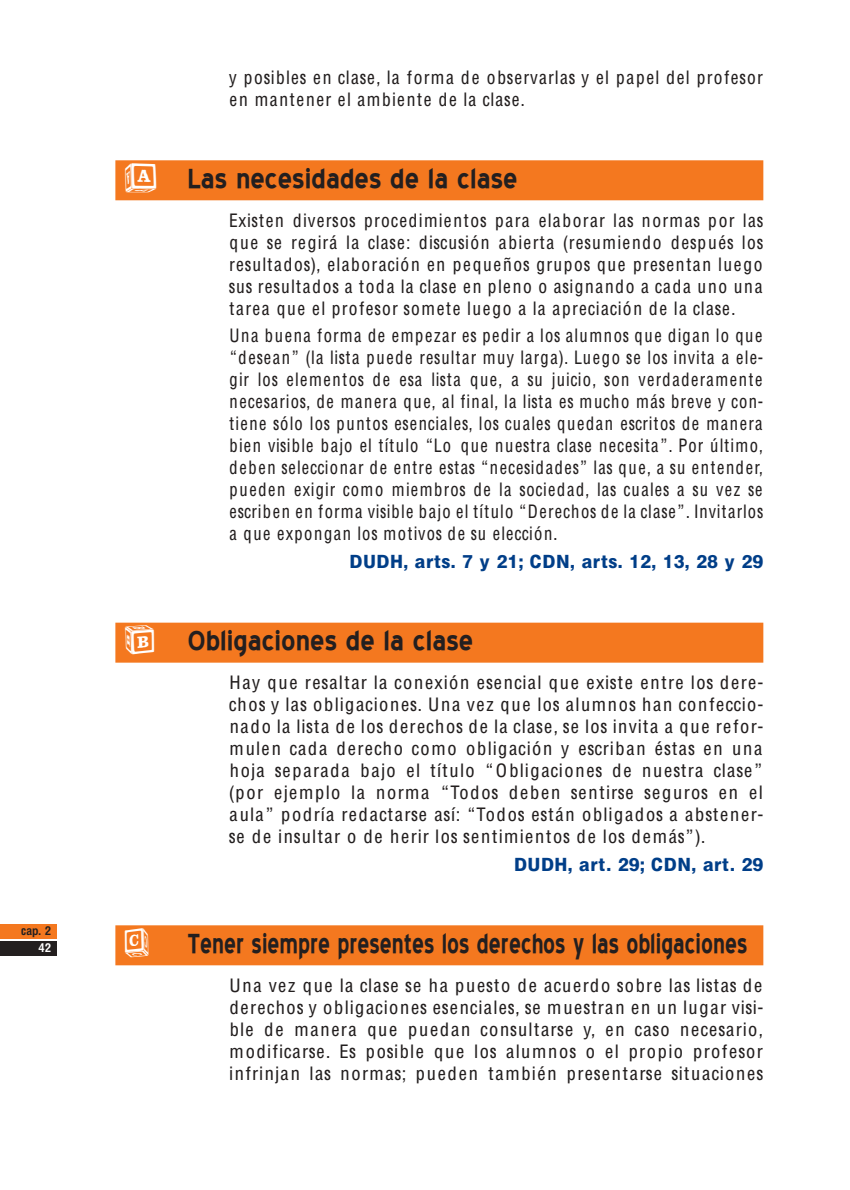
<style>
.page{position:relative;width:850px;height:1190px;background:#fff}
.page>*{position:absolute;margin:0;border:0;box-sizing:border-box;transform-origin:0 0}
.t1{font:700 34px "Blue Highway";color:#231f1f;scale:.83 1}
.t2{font:700 34px "Blue Highway";color:#231f1f}
.t3{font:18px/22px "Helvetica LTMM 68 1000";letter-spacing:.095em;color:#231f1f;text-align:justify}
.t4{font:18px/22px "Helvetica LTMM 68 1000";letter-spacing:.095em;color:#231f1f;text-align:justify;scale:.9 1}
.t5{font:18px/22px "Helvetica LTMM 68 1000";letter-spacing:.095em;color:#231f1f;scale:.95 1}
.t6{font:18px "Helvetica LTMM 667 1000";letter-spacing:.025em;color:#003e88}
.t7{font:12px/17px "Helvetica LTMM 401 734";color:#231f1f;text-align:right}
.s1{font-family:"Helvetica LTMM 467 267"}
.s2{font-family:"Helvetica LTMM 401 667"}
.s3{font-family:"Helvetica LTMM 401 867"}
.s4{color:#fff}
.s5{font-family:"Helvetica LTMM 1 667"}
.s6{font-family:"Helvetica LTMM 68 933"}
.s7{font-family:"Helvetica LTMM 68 667"}
.s8{font-family:"P22 Toy Box Blocks";font-weight:400;color:#fff}
.s9{font-family:"Helvetica LTMM 667 867"}
.s10{font-family:"Helvetica LTMM 800 401"}
.s11{font-family:"Helvetica LTMM 734 600"}
.s12{font-family:"Helvetica LTMM 667 933"}
.s13{font-family:"Helvetica LTMM 667 800"}
</style>
<div class="page">
<div style="left:115px;top:160px;width:648px;height:40px;background:#f4781f"></div>
<div style="left:115px;top:623px;width:648px;height:40px;background:#f4781f"></div>
<div style="left:115px;top:925px;width:648px;height:40px;background:#f4781f"></div>
<div style="left:0;top:924px;width:57px;height:14px;background:#f4781f"></div>
<div style="left:0;top:941px;width:57px;height:14px;background:#231f1f"></div>
<p class="t7" style="left:21px;top:922px;width:31px"><span class="s1">c</span><span class="s2">a</span><span class="s3">p</span>. 2<br><span class="s4">42</span></p>
<p class="t5" style="left:229px;top:65px;width:563px">y po<span class="s5">s</span>ible<span class="s5">s</span> en <span class="s6">c</span>la<span class="s5">s</span>e<span class="s7">,</span> la forma de ob<span class="s5">s</span>ervarla<span class="s5">s</span> y el papel del profe<span class="s5">s</span>or en mantener el ambiente de la <span class="s6">c</span>la<span class="s5">s</span>e<span class="s7">.</span></p>
<h1 class="t2" style="left:124px;top:163px;width:395px"><span class="s8">a)</span> Las necesidades de la clase</h1>
<p class="t5" style="left:229px;top:208px;width:564px;text-align:justify">Exi<span class="s5">s</span>ten diver<span class="s5">s</span>o<span class="s5">s</span> pro<span class="s6">c</span>edimiento<span class="s5">s</span> para elaborar la<span class="s5">s</span> norma<span class="s5">s</span> por la<span class="s5">s </span>que <span class="s5">s</span>e regirá la <span class="s6">c</span>la<span class="s5">s</span>e: di<span class="s5">s</span><span class="s6">c</span>u<span class="s5">s</span>ión abierta (re<span class="s5">s</span>umiendo de<span class="s5">s</span>pué<span class="s5">s</span> lo<span class="s5">s </span>re<span class="s5">s</span>ultado<span class="s5">s</span>)<span class="s7">,</span> elabora<span class="s6">c</span>ión en pequeño<span class="s5">s</span> grupo<span class="s5">s</span> que pre<span class="s5">s</span>entan luego <span class="s5">s</span>u<span class="s5">s</span> re<span class="s5">s</span>ultado<span class="s5">s</span> a toda la <span class="s6">c</span>la<span class="s5">s</span>e en pleno o a<span class="s5">s</span>ignando a <span class="s6">c</span>ada uno una tarea que el profe<span class="s5">s</span>or <span class="s5">s</span>omete luego a la apre<span class="s6">c</span>ia<span class="s6">c</span>ión de la <span class="s6">c</span>la<span class="s5">s</span>e<span class="s7">.</span></p>
<p class="t4" style="left:230px;top:324px;width:595px">Una buena forma de empezar e<span class="s5">s</span> pedir a lo<span class="s5">s</span> alumno<span class="s5">s</span> que digan lo que “de<span class="s5">s</span>ean” (la li<span class="s5">s</span>ta puede re<span class="s5">s</span>ultar muy larga)<span class="s7">.</span> <span class="s6">L</span>uego <span class="s5">s</span>e lo<span class="s5">s</span> invita a ele&shy;gir lo<span class="s5">s</span> elemento<span class="s5">s</span> de e<span class="s5">s</span>a li<span class="s5">s</span>ta que<span class="s7">,</span> a <span class="s5">s</span>u jui<span class="s6">c</span>io<span class="s7">,</span> <span class="s5">s</span>on verdaderamente ne<span class="s6">c</span>e<span class="s5">s</span>ario<span class="s5">s</span><span class="s7">,</span> de manera que<span class="s7">,</span> al final<span class="s7">,</span> la li<span class="s5">s</span>ta e<span class="s5">s</span> mu<span class="s6">c</span>ho má<span class="s5">s</span> breve y <span class="s6">c</span>on&shy;tiene <span class="s5">s</span>ólo lo<span class="s5">s</span> punto<span class="s5">s</span> e<span class="s5">s</span>en<span class="s6">c</span>iale<span class="s5">s</span><span class="s7">,</span> lo<span class="s5">s</span> <span class="s6">c</span>uale<span class="s5">s</span> quedan e<span class="s5">s</span><span class="s6">c</span>rito<span class="s5">s</span> de manera bien vi<span class="s5">s</span>ible bajo el título “<span class="s6">L</span>o que nue<span class="s5">s</span>tra <span class="s6">c</span>la<span class="s5">s</span>e ne<span class="s6">c</span>e<span class="s5">s</span>ita”<span class="s7">.</span> <span class="s6">P</span>or último<span class="s7">, </span>deben <span class="s5">s</span>ele<span class="s6">cc</span>ionar de entre e<span class="s5">s</span>ta<span class="s5">s</span> “ne<span class="s6">c</span>e<span class="s5">s</span>idade<span class="s5">s</span>” la<span class="s5">s</span> que<span class="s7">,</span> a <span class="s5">s</span>u entender<span class="s7">, </span>pueden exigir <span class="s6">c</span>omo miembro<span class="s5">s</span> de la <span class="s5">s</span>o<span class="s6">c</span>iedad<span class="s7">,</span> la<span class="s5">s</span> <span class="s6">c</span>uale<span class="s5">s</span> a <span class="s5">s</span>u vez <span class="s5">s</span>e e<span class="s5">s</span><span class="s6">c</span>riben en forma vi<span class="s5">s</span>ible bajo el título “Dere<span class="s6">c</span>ho<span class="s5">s</span> de la <span class="s6">c</span>la<span class="s5">s</span>e”<span class="s7">.</span> <span class="s6">I</span>nvitarlo<span class="s5">s </span>a que expongan lo<span class="s5">s</span> motivo<span class="s5">s</span> de <span class="s5">s</span>u ele<span class="s6">cc</span>ión<span class="s7">.</span></p>
<p class="t6" style="left:350px;top:550px;width:415px">D<span class="s9">U</span>D<span class="s9">H</span><span class="s10">,</span> art<span class="s11">s</span><span class="s10">.</span> 7 y 21<span class="s12">;</span> <span class="s13">C</span>DN<span class="s10">,</span> art<span class="s11">s</span><span class="s10">.</span> 12<span class="s10">,</span> 13<span class="s10">,</span> 28 y 29</p>
<h1 class="t2" style="left:124px;top:625px;width:351px"><span class="s8">b)</span> Obligaciones de la clase</h1>
<p class="t3" style="left:229px;top:671px;width:536px">Hay que re<span class="s5">s</span>altar la <span class="s6">c</span>onexión e<span class="s5">s</span>en<span class="s6">c</span>ial que exi<span class="s5">s</span>te entre lo<span class="s5">s</span> dere&shy;<span class="s6">c</span>ho<span class="s5">s</span> y la<span class="s5">s</span> obliga<span class="s6">c</span>ione<span class="s5">s</span><span class="s7">.</span> Una vez que lo<span class="s5">s</span> alumno<span class="s5">s</span> han <span class="s6">c</span>onfe<span class="s6">cc</span>io&shy;nado la li<span class="s5">s</span>ta de lo<span class="s5">s</span> dere<span class="s6">c</span>ho<span class="s5">s</span> de la <span class="s6">c</span>la<span class="s5">s</span>e<span class="s7">,</span> <span class="s5">s</span>e lo<span class="s5">s</span> invita a que refor&shy;mulen <span class="s6">c</span>ada dere<span class="s6">c</span>ho <span class="s6">c</span>omo obliga<span class="s6">c</span>ión y e<span class="s5">s</span><span class="s6">c</span>riban é<span class="s5">s</span>ta<span class="s5">s</span> en una hoja <span class="s5">s</span>eparada bajo el título “Obliga<span class="s6">c</span>ione<span class="s5">s</span> de nue<span class="s5">s</span>tra <span class="s6">c</span>la<span class="s5">s</span>e” (por ejemplo la norma “Todo<span class="s5">s</span> deben <span class="s5">s</span>entir<span class="s5">s</span>e <span class="s5">s</span>eguro<span class="s5">s</span> en el aula” podría reda<span class="s6">c</span>tar<span class="s5">s</span>e a<span class="s5">s</span>í: “Todo<span class="s5">s</span> e<span class="s5">s</span>tán obligado<span class="s5">s</span> a ab<span class="s5">s</span>tener&shy;<span class="s5">s</span>e de in<span class="s5">s</span>ultar o de herir lo<span class="s5">s s</span>entimiento<span class="s5">s</span> de lo<span class="s5">s</span> demá<span class="s5">s</span>”)<span class="s7">.</span></p>
<p class="t6" style="left:514px;top:853px;width:251px">D<span class="s9">U</span>D<span class="s9">H</span><span class="s10">,</span> art<span class="s10">.</span> 29<span class="s12">;</span> <span class="s13">C</span>DN<span class="s10">,</span> art<span class="s10">.</span> 29</p>
<h1 class="t1" style="left:124px;top:928px;width:753px"><span class="s8">c</span> Tener siempre presentes los derechos y las obligaciones</h1>
<p class="t3" style="left:229px;top:973px;width:536px">Una vez que la <span class="s6">c</span>la<span class="s5">s</span>e <span class="s5">s</span>e ha pue<span class="s5">s</span>to de a<span class="s6">c</span>uerdo <span class="s5">s</span>obre la<span class="s5">s</span> li<span class="s5">s</span>ta<span class="s5">s</span> de dere<span class="s6">c</span>ho<span class="s5">s</span> y obliga<span class="s6">c</span>ione<span class="s5">s</span> e<span class="s5">s</span>en<span class="s6">c</span>iale<span class="s5">s</span><span class="s7">,</span> <span class="s5">s</span>e mue<span class="s5">s</span>tran en un lugar vi<span class="s5">s</span>i&shy;ble de manera que puedan <span class="s6">c</span>on<span class="s5">s</span>ultar<span class="s5">s</span>e y<span class="s7">,</span> en <span class="s6">c</span>a<span class="s5">s</span>o ne<span class="s6">c</span>e<span class="s5">s</span>ario<span class="s7">, </span>modifi<span class="s6">c</span>ar<span class="s5">s</span>e<span class="s7">.</span> E<span class="s5">s</span> po<span class="s5">s</span>ible que lo<span class="s5">s</span> alumno<span class="s5">s</span> o el propio profe<span class="s5">s</span>or infrinjan la<span class="s5">s</span> norma<span class="s5">s</span>; pueden también pre<span class="s5">s</span>entar<span class="s5">s</span>e <span class="s5">s</span>itua<span class="s6">c</span>ione<span class="s5">s</span></p>
</div>
